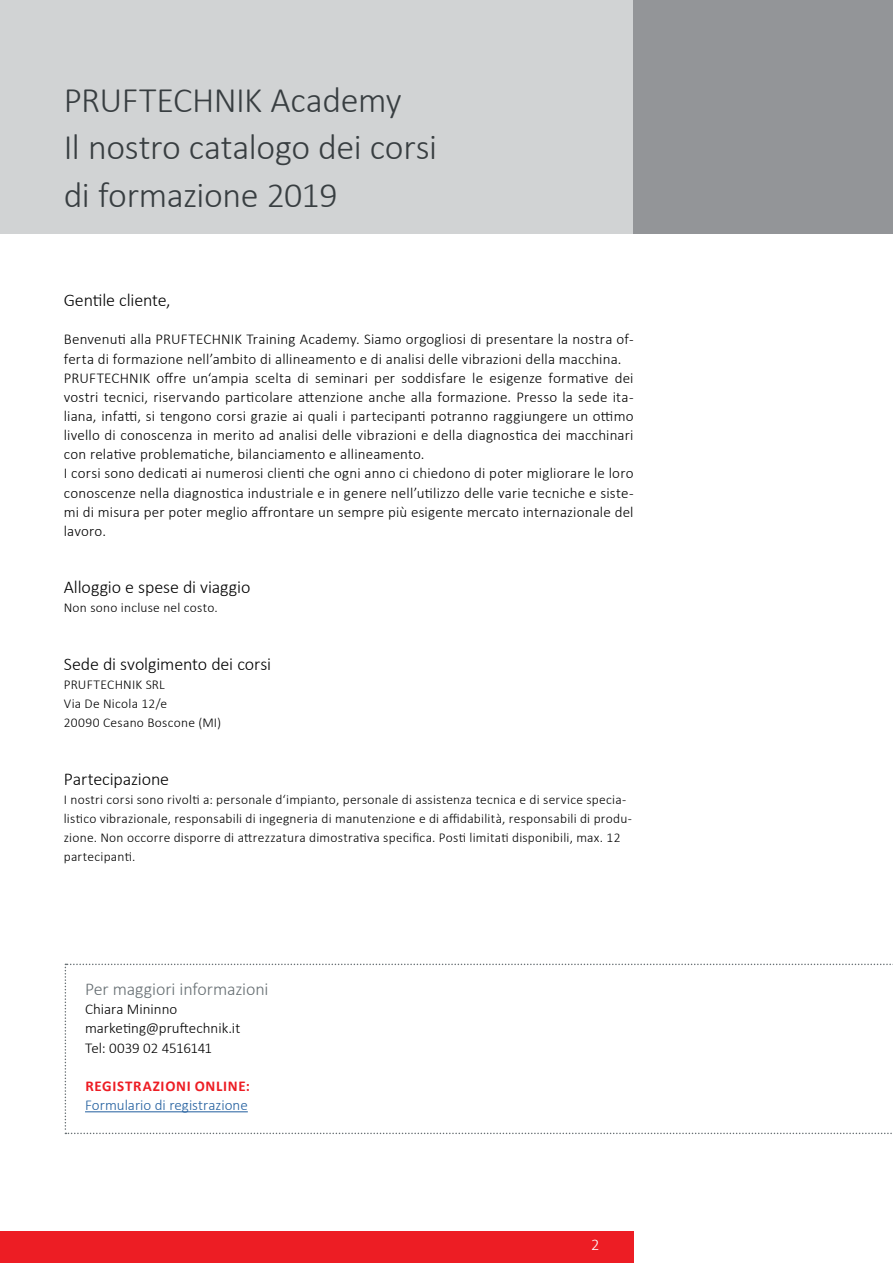
<style>
.page{position:relative;width:893px;height:1263px;background:#fff}
.page>*{position:absolute;margin:0;border:0;box-sizing:border-box;transform-origin:0 0}
.t1{font:300 36px/47.8px "Calibri";letter-spacing:-.01em;color:#383e41}
.t2{font:300 18px "Calibri";letter-spacing:-.005em;color:#000}
.t3{font:300 18px "Calibri";letter-spacing:-.01em;color:#676f73}
.t4{font:300 16.5px "Calibri";color:#fff}
.t5{font:300 15px/19.2px "Calibri";letter-spacing:.01em;color:#000}
.t6{font:300 15px "Calibri";color:#215e9e}
.t7{font:700 15px "Calibri";letter-spacing:.045em;color:#ed1d24}
.t8{font:300 13.5px/19.2px "Calibri";letter-spacing:.02em;color:#000}
</style>
<div class="page">
<div style="left:0;top:1231px;width:634px;height:32px;background:#ed1d24"></div>
<div style="left:0;top:0;width:635px;height:234px;background:#d1d3d4"></div>
<div style="left:634px;top:0;width:259px;height:234px;background:#939598"></div>
<svg style="left:65px;top:963px;width:828px;height:171px"></svg>
<hr style="left:85px;top:1111px;width:163px;height:1px;background:#215e9e">
<h1 class="t1" style="left:64px;top:75px;width:375px">PRUFTECHNIK Academy<br>Il nostro catalogo dei corsi di formazione 2019</h1>
<p class="t2" style="left:64px;top:289px;width:108px">Gentile cliente,</p>
<p class="t5" style="left:64px;top:330px;width:571px">Benvenuti alla PRUFTECHNIK Training Academy. Siamo orgogliosi di presentare la nostra of&shy;ferta di formazione nell’ambito di allineamento e di analisi delle vibrazioni della macchina.<br>PRUFTECHNIK offre un‘ampia scelta di seminari per soddisfare le esigenze formative dei vostri tecnici, riservando particolare attenzione anche alla formazione. Presso la sede ita&shy;liana, infatti, si tengono corsi grazie ai quali i partecipanti potranno raggiungere un ottimo livello di conoscenza in merito ad analisi delle vibrazioni e della diagnostica dei macchinari con relative problematiche, bilanciamento e allineamento.<br>I corsi sono dedicati ai numerosi clienti che ogni anno ci chiedono di poter migliorare le loro conoscenze nella diagnostica industriale e in genere nell’utilizzo delle varie tecniche e siste&shy;mi di misura per poter meglio affrontare un sempre più esigente mercato internazionale del lavoro.</p>
<p class="t2" style="left:64px;top:576px;width:188px">Alloggio e spese di viaggio</p>
<p class="t8" style="left:64px;top:598px;width:155px">Non sono incluse nel costo.</p>
<p class="t2" style="left:64px;top:653px;width:209px">Sede di svolgimento dei corsi</p>
<p class="t8" style="left:64px;top:675px;width:159px">PRUFTECHNIK SRL<br>Via De Nicola 12/e<br>20090 Cesano Boscone (MI)</p>
<p class="t2" style="left:64px;top:767px;width:107px">Partecipazione</p>
<p class="t8" style="left:64px;top:789px;width:570px">I nostri corsi sono rivolti a: personale d‘impianto, personale di assistenza tecnica e di service specia&shy;listico vibrazionale, responsabili di ingegneria di manutenzione e di affidabilità, responsabili di produ&shy;zione. Non occorre disporre di attrezzatura dimostrativa specifica. Posti limitati disponibili, max. 12 partecipanti.</p>
<p class="t3" style="left:85px;top:978px;width:185px">Per maggiori informazioni</p>
<p class="t5" style="left:85px;top:999px;width:157px">Chiara Mininno marketing@pruftechnik.it<br>Tel: 0039 02 4516141</p>
<p class="t7" style="left:85px;top:1075px;width:166px">REGISTRAZIONI ONLINE:</p>
<p class="t6" style="left:85px;top:1096px;width:164px">Formulario di registrazione</p>
<p class="t4" style="left:591px;top:1234px;width:10px">2</p>
</div>
